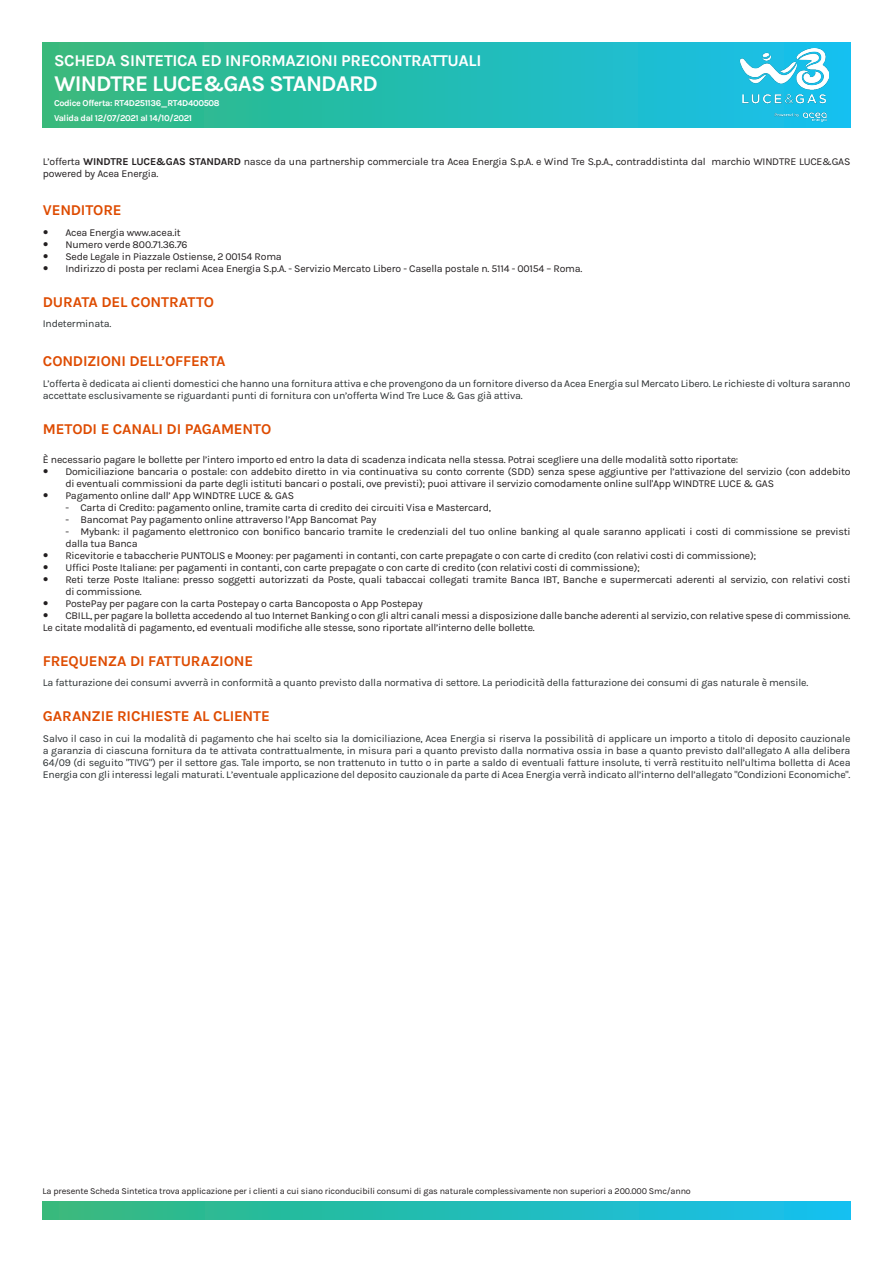
<style>
.page{position:relative;width:893px;height:1263px;background:#fff}
.page>*{position:absolute;margin:0;border:0;box-sizing:border-box;transform-origin:0 0}
.t1{font:700 22.5px "Karla";letter-spacing:-.04em;color:#fff}
.t2{font:700 16.5px "Karla";letter-spacing:-.02em;color:#fff}
.t3{font:700 15px "Karla";letter-spacing:-.015em;color:#de4b00}
.t4{font:10.5px/12px "Karla";letter-spacing:-.02em;color:#231f20}
.t5{font:10.5px/12px "Karla";letter-spacing:-.02em;color:#2d3234}
.t6{font:9px "Karla";letter-spacing:-.02em;color:#231f20}
.t7{font:700 9px/15px "Karla";letter-spacing:-.04em;color:#fff}
.s1{font-weight:700}
</style>
<div class="page">
<div style="left:43px;top:1202px;width:807px;height:18px;background:linear-gradient(to right,#34b97b,#15c0ef)"></div>
<div style="left:43px;top:43px;width:807px;height:84px;background:linear-gradient(to right,#34b97b,#15c0ef)"></div>
<img style="left:740px;top:49px;width:88px;height:73px">
<h2 class="t2" style="left:54px;top:51px;width:429px">SCHEDA SINTETICA ED INFORMAZIONI PRECONTRATTUALI</h2>
<h1 class="t1" style="left:54px;top:71px;width:326px">WINDTRE LUCE&amp;GAS STANDARD</h1>
<p class="t7" style="left:54px;top:96px;width:167px">Codice Offerta: RT4D251136_RT4D400508<br>Valida dal 12/07/2021 al 14/10/2021</p>
<p class="t4" style="left:43px;top:156px;width:809px">L’offerta <span class="s1">WINDTRE LUCE&amp;GAS STANDARD</span> nasce da una partnership commerciale tra Acea Energia S.p.A. e Wind Tre S.p.A., contraddistinta dal marchio WINDTRE LUCE&amp;GAS powered by Acea Energia.</p>
<h3 class="t3" style="left:43px;top:202px;width:80px">VENDITORE</h3>
<p class="t4" style="left:65px;top:227px;width:518px">Acea Energia www.acea.it<br>Numero verde 800.71.36.76<br>Sede Legale in Piazzale Ostiense, 2 00154 Roma<br>Indirizzo di posta per reclami Acea Energia S.p.A. - Servizio Mercato Libero - Casella postale n. 5114 - 00154 – Roma.</p>
<h3 class="t3" style="left:43px;top:293px;width:173px">DURATA DEL CONTRATTO</h3>
<p class="t5" style="left:43px;top:318px;width:70px">Indeterminata.</p>
<h3 class="t3" style="left:43px;top:352px;width:184px">CONDIZIONI DELL’OFFERTA</h3>
<p class="t5" style="left:43px;top:377px;width:809px">L’offerta è dedicata ai clienti domestici che hanno una fornitura attiva e che provengono da un fornitore diverso da Acea Energia sul Mercato Libero. Le richieste di voltura saranno accettate esclusivamente se riguardanti punti di fornitura con un’offerta Wind Tre Luce &amp; Gas già attiva.</p>
<h3 class="t3" style="left:43px;top:420px;width:230px">METODI E CANALI DI PAGAMENTO</h3>
<p class="t4" style="left:65px;top:453px;width:787px;text-indent:-23px">È necessario pagare le bollette per l’intero importo ed entro la data di scadenza indicata nella stessa. Potrai scegliere una delle modalità sotto riportate:<br>Domiciliazione bancaria o postale: con addebito diretto in via continuativa su conto corrente (SDD) senza spese aggiuntive per l’attivazione del servizio (con addebito di eventuali commissioni da parte degli istituti bancari o postali, ove previsti); puoi attivare il servizio comodamente online sull'App WINDTRE LUCE &amp; GAS<br>Pagamento online dall’ App WINDTRE LUCE &amp; GAS</p>
<p class="t4" style="left:65px;top:501px;width:427px">- Carta di Credito: pagamento online, tramite carta di credito dei circuiti Visa e Mastercard,</p>
<p class="t4" style="left:65px;top:513px;width:313px">- Bancomat Pay pagamento online attraverso l’App Bancomat Pay</p>
<p class="t4" style="left:65px;top:525px;width:787px">- Mybank: il pagamento elettronico con bonifico bancario tramite le credenziali del tuo online banking al quale saranno applicati i costi di commissione se previsti</p>
<p class="t4" style="left:65px;top:537px;width:74px">dalla tua Banca</p>
<p class="t4" style="left:65px;top:549px;width:692px">Ricevitorie e tabaccherie PUNTOLIS e Mooney: per pagamenti in contanti, con carte prepagate o con carte di credito (con relativi costi di commissione);</p>
<p class="t4" style="left:65px;top:561px;width:576px">Uffici Poste Italiane: per pagamenti in contanti, con carte prepagate o con carte di credito (con relativi costi di commissione);</p>
<p class="t4" style="left:65px;top:573px;width:787px">Reti terze Poste Italiane: presso soggetti autorizzati da Poste, quali tabaccai collegati tramite Banca IBT, Banche e supermercati aderenti al servizio, con relativi costi</p>
<p class="t4" style="left:65px;top:585px;width:78px">di commissione.</p>
<p class="t4" style="left:65px;top:597px;width:359px">PostePay per pagare con la carta Postepay o carta Bancoposta o App Postepay</p>
<p class="t4" style="left:65px;top:609px;width:787px">CBILL, per pagare la bolletta accedendo al tuo Internet Banking o con gli altri canali messi a disposizione dalle banche aderenti al servizio, con relative spese di commissione.</p>
<p class="t4" style="left:43px;top:621px;width:493px">Le citate modalità di pagamento, ed eventuali modifiche alle stesse, sono riportate all’interno delle bollette.</p>
<h3 class="t3" style="left:43px;top:652px;width:212px">FREQUENZA DI FATTURAZIONE</h3>
<p class="t5" style="left:43px;top:677px;width:767px">La fatturazione dei consumi avverrà in conformità a quanto previsto dalla normativa di settore. La periodicità della fatturazione dei consumi di gas naturale è mensile.</p>
<h3 class="t3" style="left:43px;top:707px;width:229px">GARANZIE RICHIESTE AL CLIENTE</h3>
<p class="t5" style="left:43px;top:732px;width:809px;text-align:justify">Salvo il caso in cui la modalità di pagamento che hai scelto sia la domiciliazione, Acea Energia si riserva la possibilità di applicare un importo a titolo di deposito cauzionale a garanzia di ciascuna fornitura da te attivata contrattualmente, in misura pari a quanto previsto dalla normativa ossia in base a quanto previsto dall’allegato A alla delibera 64/09 (di seguito "TIVG") per il settore gas. Tale importo, se non trattenuto in tutto o in parte a saldo di eventuali fatture insolute, ti verrà restituito nell’ultima bolletta di Acea Energia con gli interessi legali maturati. L’eventuale applicazione del deposito cauzionale da parte di Acea Energia verrà indicato all’interno dell’allegato "Condizioni Economiche".</p>
<p class="t6" style="left:43px;top:1186px;width:650px">La presente Scheda Sintetica trova applicazione per i clienti a cui siano riconducibili consumi di gas naturale complessivamente non superiori a 200.000 Smc/anno</p>
</div>
